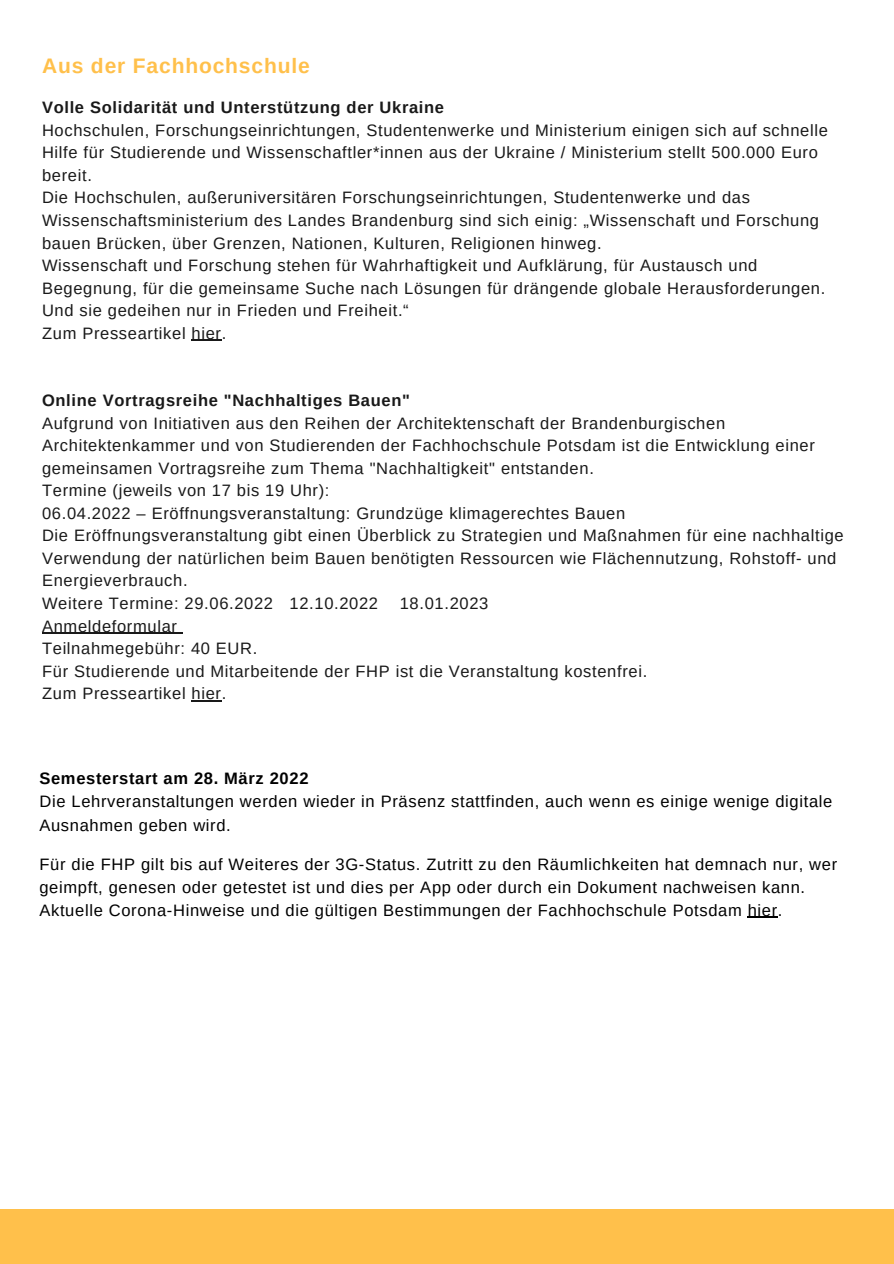
<style>
.page{position:relative;width:894px;height:1264px;background:#fff}
.page>*{position:absolute;margin:0;border:0;box-sizing:border-box;transform-origin:0 0}
.t1{font:700 21px "Arimo";letter-spacing:.04em;color:#ffc04b}
.t2{font:16.5px/22.5px "Arimo";letter-spacing:.04em;color:#191919}
.t3{font:16.5px/23px "Arimo";letter-spacing:.04em;color:#000}
.t4{font:700 16.5px "Arimo";letter-spacing:.04em;color:#191919}
.t5{font:700 16.5px "Arimo";letter-spacing:.04em;color:#000}
</style>
<div class="page">
<div style="left:0;top:1209px;width:893px;height:54px;background:#ffc04b"></div>
<hr style="left:191px;top:340px;width:31px;height:1px;background:#191919">
<hr style="left:42px;top:632px;width:136px;height:1px;background:#191919">
<hr style="left:191px;top:700px;width:31px;height:1px;background:#191919">
<hr style="left:747px;top:916px;width:30px;height:1px;background:#000">
<p class="t1" style="left:42px;top:54px;width:269px">Aus der Fachhochschule</p>
<p class="t4" style="left:42px;top:98px;width:403px">Volle Solidarität und Unterstützung der Ukraine</p>
<p class="t2" style="left:42px;top:119px;width:787px">Hochschulen, Forschungseinrichtungen, Studentenwerke und Ministerium einigen sich auf schnelle Hilfe für Studierende und Wissenschaftler*innen aus der Ukraine / Ministerium stellt 500.000 Euro bereit.<br>Die Hochschulen, außeruniversitären Forschungseinrichtungen, Studentenwerke und das Wissenschaftsministerium des Landes Brandenburg sind sich einig: „Wissenschaft und Forschung bauen Brücken, über Grenzen, Nationen, Kulturen, Religionen hinweg.<br>Wissenschaft und Forschung stehen für Wahrhaftigkeit und Aufklärung, für Austausch und Begegnung, für die gemeinsame Suche nach Lösungen für drängende globale Herausforderungen.<br>Und sie gedeihen nur in Frieden und Freiheit.“<br>Zum Presseartikel hier.</p>
<p class="t4" style="left:42px;top:391px;width:369px">Online Vortragsreihe "Nachhaltiges Bauen"</p>
<p class="t2" style="left:42px;top:412px;width:802px">Aufgrund von Initiativen aus den Reihen der Architektenschaft der Brandenburgischen Architektenkammer und von Studierenden der Fachhochschule Potsdam ist die Entwicklung einer gemeinsamen Vortragsreihe zum Thema "Nachhaltigkeit" entstanden.<br>Termine (jeweils von 17 bis 19 Uhr):<br>06.04.2022 – Eröffnungsveranstaltung: Grundzüge klimagerechtes Bauen<br>Die Eröffnungsveranstaltung gibt einen Überblick zu Strategien und Maßnahmen für eine nachhaltige Verwendung der natürlichen beim Bauen benötigten Ressourcen wie Flächennutzung, Rohstoff- und Energieverbrauch.<br>Weitere Termine: 29.06.2022 12.10.2022</p>
<p class="t2" style="left:399px;top:592px;width:90px">18.01.2023</p>
<p class="t2" style="left:42px;top:614px;width:606px">Anmeldeformular<br>Teilnahmegebühr: 40 EUR.<br>Für Studierende und Mitarbeitende der FHP ist die Veranstaltung kostenfrei.<br>Zum Presseartikel hier.</p>
<p class="t5" style="left:39px;top:769px;width:270px">Semesterstart am 28. März 2022</p>
<p class="t3" style="left:39px;top:790px;width:794px">Die Lehrveranstaltungen werden wieder in Präsenz stattfinden, auch wenn es einige wenige digitale<br>Ausnahmen geben wird.</p>
<p class="t3" style="left:39px;top:852px;width:799px">Für die FHP gilt bis auf Weiteres der 3G-Status. Zutritt zu den Räumlichkeiten hat demnach nur, wer geimpft, genesen oder getestet ist und dies per App oder durch ein Dokument nachweisen kann.<br>Aktuelle Corona-Hinweise und die gültigen Bestimmungen der Fachhochschule Potsdam hier.</p>
</div>
